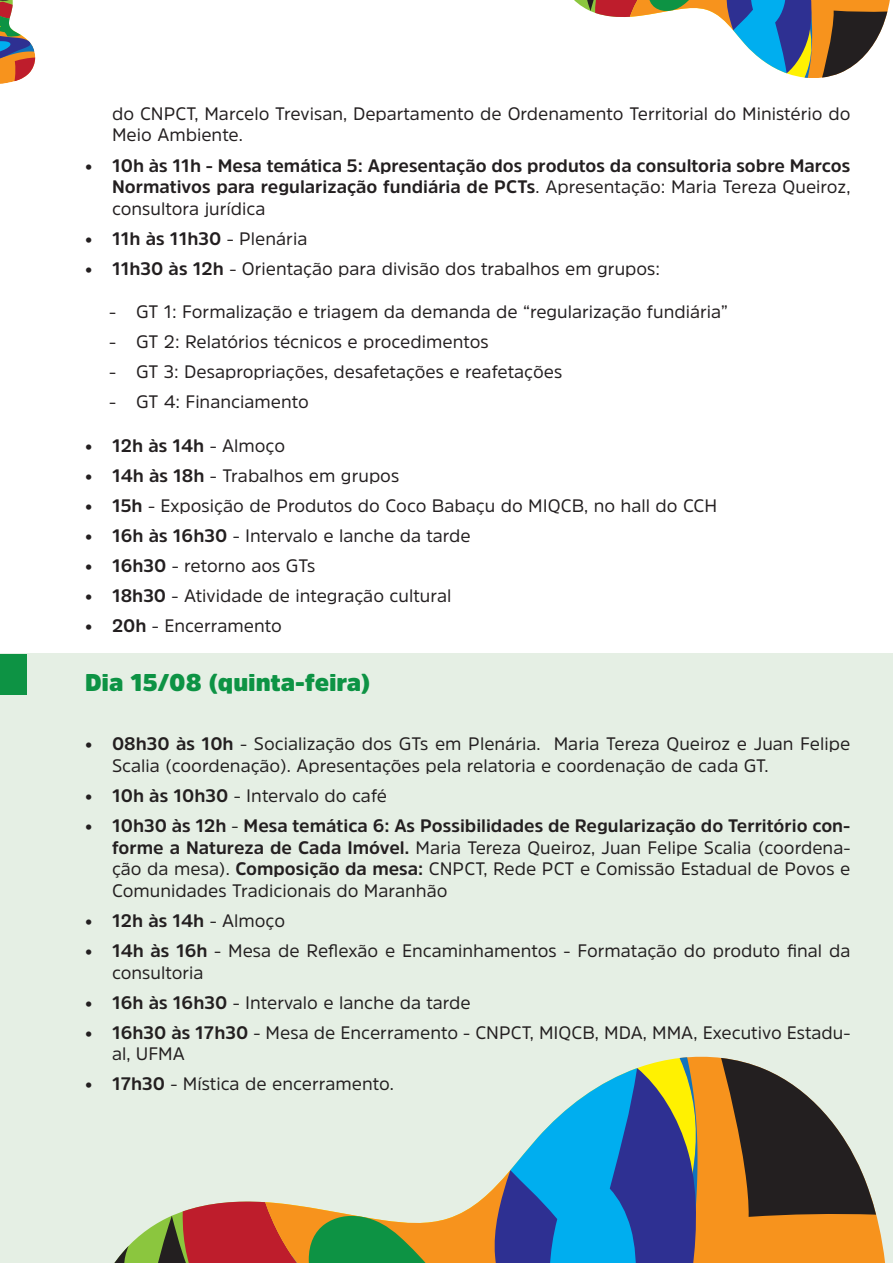
<style>
.page{position:relative;width:893px;height:1263px;background:#fff}
.page>*{position:absolute;margin:0;border:0;box-sizing:border-box;transform-origin:0 0}
.t1{font:900 24px "Amsi Pro";color:#0d9344}
.t2{font:18px/21.6px "Amsi Pro";color:#231f20}
.t3{font:700 18px/21.6px "Amsi Pro";color:#231f20;text-align:justify}
.s1{font-weight:400}
.s2{font-weight:700}
</style>
<div class="page">
<svg style="left:574px;top:0;width:316px;height:78px"></svg>
<svg style="left:0;top:0;width:36px;height:84px"></svg>
<div style="left:0;top:654px;width:893px;height:609px;background:#e5efe4"></div>
<div style="left:0;top:654px;width:27px;height:40px;background:#0d9344"></div>
<svg style="left:876px;top:1214px;width:9px;height:49px"></svg>
<svg style="left:114px;top:1057px;width:762px;height:206px"></svg>
<p class="t2" style="left:112px;top:102px;width:740px">do CNPCT, Marcelo Trevisan, Departamento de Ordenamento Territorial do Ministério do<br>Meio Ambiente.</p>
<p class="t3" style="left:112px;top:154px;width:740px;text-indent:-27px">• 10h às 11h - Mesa temática 5: Apresentação dos produtos da consultoria sobre Marcos Normativos para regularização fundiária de PCTs<span class="s1">. Apresentação: Maria Tereza Queiroz, consultora jurídica</span></p>
<p class="t3" style="left:85px;top:227px;width:224px">• 11h às 11h30 <span class="s1">- Plenária</span></p>
<p class="t2" style="left:85px;top:257px;width:577px"><span class="s2">• 11h30 às 12h</span> - Orientação para divisão dos trabalhos em grupos:</p>
<p class="t2" style="left:109px;top:301px;width:620px">- GT 1: Formalização e triagem da demanda de “regularização fundiária”</p>
<p class="t2" style="left:109px;top:331px;width:381px">- GT 2: Relatórios técnicos e procedimentos</p>
<p class="t2" style="left:109px;top:361px;width:455px">- GT 3: Desapropriações, desafetações e reafetações</p>
<p class="t2" style="left:109px;top:391px;width:201px">- GT 4: Financiamento</p>
<p class="t3" style="left:85px;top:434px;width:202px">• 12h às 14h <span class="s1">- Almoço</span></p>
<p class="t2" style="left:85px;top:464px;width:316px"><span class="s2">• 14h às 18h</span> - Trabalhos em grupos</p>
<p class="t2" style="left:85px;top:494px;width:634px"><span class="s2">• 15h</span> - Exposição de Produtos do Coco Babaçu do MIQCB, no hall do CCH</p>
<p class="t2" style="left:85px;top:524px;width:387px"><span class="s2">• 16h às 16h30</span> - Intervalo e lanche da tarde</p>
<p class="t2" style="left:85px;top:554px;width:232px"><span class="s2">• 16h30</span> - retorno aos GTs</p>
<p class="t2" style="left:85px;top:585px;width:368px"><span class="s2">• 18h30</span> - Atividade de integração cultural</p>
<p class="t2" style="left:85px;top:615px;width:198px"><span class="s2">• 20h</span> - Encerramento</p>
<h1 class="t1" style="left:85px;top:666px;width:287px">Dia 15/08 (quinta-feira)</h1>
<p class="t2" style="left:112px;top:733px;width:740px;text-indent:-27px"><span class="s2">• 08h30 às 10h</span> - Socialização dos GTs em Plenária. Maria Tereza Queiroz e Juan Felipe<br>Scalia (coordenação). Apresentações pela relatoria e coordenação de cada GT.</p>
<p class="t2" style="left:85px;top:784px;width:304px"><span class="s2">• 10h às 10h30</span> - Intervalo do café</p>
<p class="t2" style="left:112px;top:814px;width:740px;text-align:justify;text-indent:-27px"><span class="s2">• 10h30 às 12h</span> - <span class="s2">Mesa temática 6: As Possibilidades de Regularização do Território con&shy;forme a Natureza de Cada Imóvel.</span> Maria Tereza Queiroz, Juan Felipe Scalia (coordena&shy;ção da mesa). <span class="s2">Composição da mesa:</span> CNPCT, Rede PCT e Comissão Estadual de Povos e Comunidades Tradicionais do Maranhão</p>
<p class="t3" style="left:85px;top:909px;width:202px">• 12h às 14h <span class="s1">- Almoço</span></p>
<p class="t2" style="left:112px;top:939px;width:740px;text-indent:-27px"><span class="s2">• 14h às 16h</span> - Mesa de Reflexão e Encaminhamentos - Formatação do produto final da consultoria</p>
<p class="t2" style="left:85px;top:991px;width:387px"><span class="s2">• 16h às 16h30</span> - Intervalo e lanche da tarde</p>
<p class="t2" style="left:112px;top:1021px;width:740px;text-indent:-27px"><span class="s2">• 16h30 às 17h30</span> - Mesa de Encerramento - CNPCT, MIQCB, MDA, MMA, Executivo Estadu&shy;al, UFMA</p>
<p class="t2" style="left:85px;top:1073px;width:310px"><span class="s2">• 17h30</span> - Mística de encerramento.</p>
</div>
